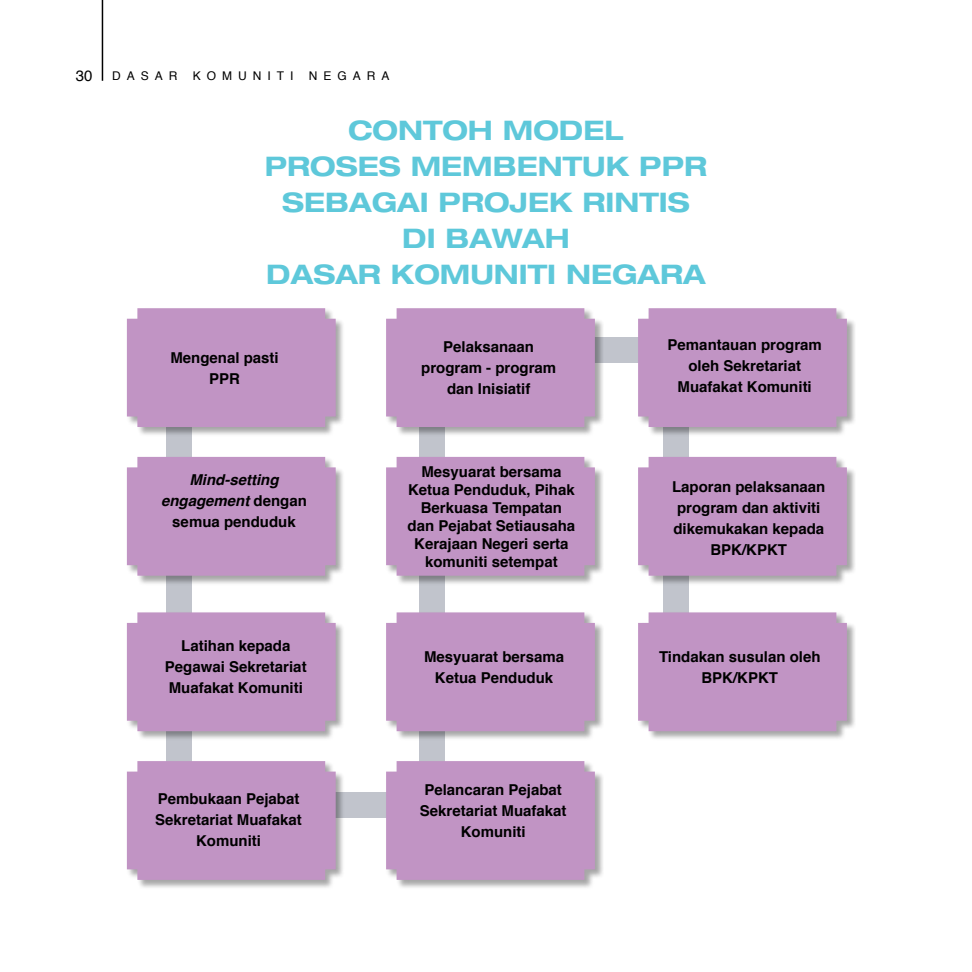
<style>
.page{position:relative;width:972px;height:972px;background:#fff}
.page>*{position:absolute;margin:0;border:0;box-sizing:border-box;transform-origin:0 0}
.t1{font:700 expanded 27px/36px "Helvetica Neue";color:#5ec8da;text-align:center}
.t2{font:700 15px/21px "Helvetica";color:#000;text-align:center}
.t3{font:italic 700 15px/21px "Helvetica";color:#000;text-align:center}
.t4{font:15px "Helvetica";color:#000}
.t5{font:12px "Helvetica";letter-spacing:.5em;color:#000}
.s1{font-style:normal}
</style>
<div class="page">
<hr style="left:102px;top:0;width:1px;height:81px;background:#000">
<div style="left:419px;top:407px;width:26px;height:414px;background:#c1c4cc"></div>
<div style="left:181px;top:792px;width:300px;height:26px;background:#c1c4cc"></div>
<div style="left:465px;top:337px;width:301px;height:25px;background:#c1c4cc"></div>
<div style="left:663px;top:407px;width:25px;height:317px;background:#c1c4cc"></div>
<div style="left:166px;top:407px;width:26px;height:414px;background:#c1c4cc"></div>
<div style="left:126px;top:308px;width:219px;height:129px;background:#000;opacity:.35"></div>
<div style="left:127px;top:308px;width:209px;height:119px;background:#c194c4"></div>
<div style="left:386px;top:308px;width:218px;height:129px;background:#000;opacity:.35"></div>
<div style="left:386px;top:308px;width:209px;height:119px;background:#c194c4"></div>
<div style="left:638px;top:308px;width:218px;height:129px;background:#000;opacity:.35"></div>
<div style="left:638px;top:308px;width:209px;height:119px;background:#c194c4"></div>
<div style="left:126px;top:456px;width:219px;height:129px;background:#000;opacity:.35"></div>
<div style="left:127px;top:457px;width:209px;height:119px;background:#c194c4"></div>
<div style="left:386px;top:456px;width:218px;height:129px;background:#000;opacity:.35"></div>
<div style="left:386px;top:457px;width:209px;height:119px;background:#c194c4"></div>
<div style="left:638px;top:456px;width:218px;height:129px;background:#000;opacity:.35"></div>
<div style="left:638px;top:457px;width:209px;height:119px;background:#c194c4"></div>
<div style="left:126px;top:612px;width:219px;height:129px;background:#000;opacity:.35"></div>
<div style="left:127px;top:612px;width:209px;height:119px;background:#c194c4"></div>
<div style="left:386px;top:612px;width:218px;height:129px;background:#000;opacity:.35"></div>
<div style="left:386px;top:612px;width:209px;height:119px;background:#c194c4"></div>
<div style="left:638px;top:612px;width:218px;height:129px;background:#000;opacity:.35"></div>
<div style="left:638px;top:612px;width:209px;height:119px;background:#c194c4"></div>
<div style="left:126px;top:761px;width:219px;height:129px;background:#000;opacity:.35"></div>
<div style="left:127px;top:761px;width:209px;height:119px;background:#c194c4"></div>
<div style="left:386px;top:761px;width:218px;height:129px;background:#000;opacity:.35"></div>
<div style="left:386px;top:761px;width:209px;height:119px;background:#c194c4"></div>
<p class="t4" style="left:76px;top:64px;width:18px">30</p>
<p class="t5" style="left:112px;top:66px;width:67px">DASAR</p>
<p class="t5" style="left:193px;top:66px;width:102px">KOMUNITI</p>
<p class="t5" style="left:309px;top:66px;width:82px">NEGARA</p>
<h1 class="t1" style="left:265px;top:111px;width:444px">CONTOH MODEL<br>PROSES MEMBENTUK PPR<br>SEBAGAI PROJEK RINTIS<br>DI BAWAH<br>DASAR KOMUNITI NEGARA</h1>
<p class="t2" style="left:170px;top:347px;width:110px">Mengenal pasti<br>PPR</p>
<p class="t3" style="left:161px;top:469px;width:147px">Mind-setting engagement <span class="s1">dengan semua penduduk</span></p>
<p class="t2" style="left:165px;top:635px;width:143px">Latihan kepada<br>Pegawai Sekretariat<br>Muafakat Komuniti</p>
<p class="t2" style="left:155px;top:788px;width:148px">Pembukaan Pejabat<br>Sekretariat Muafakat<br>Komuniti</p>
<p class="t2" style="left:421px;top:337px;width:137px">Pelaksanaan program - program dan Inisiatif</p>
<p class="t2" style="left:408px;top:463px;width:169px;line-height:18px">Mesyuarat bersama<br>Ketua Penduduk, Pihak<br>Berkuasa Tempatan dan Pejabat Setiausaha<br>Kerajaan Negeri serta komuniti setempat</p>
<p class="t2" style="left:424px;top:646px;width:142px">Mesyuarat bersama<br>Ketua Penduduk</p>
<p class="t2" style="left:420px;top:779px;width:148px">Pelancaran Pejabat<br>Sekretariat Muafakat<br>Komuniti</p>
<p class="t2" style="left:668px;top:334px;width:156px">Pemantauan program oleh Sekretariat<br>Muafakat Komuniti</p>
<p class="t2" style="left:672px;top:476px;width:155px">Laporan pelaksanaan program dan aktiviti dikemukakan kepada<br>BPK/KPKT</p>
<p class="t2" style="left:659px;top:646px;width:163px">Tindakan susulan oleh<br>BPK/KPKT</p>
</div>
